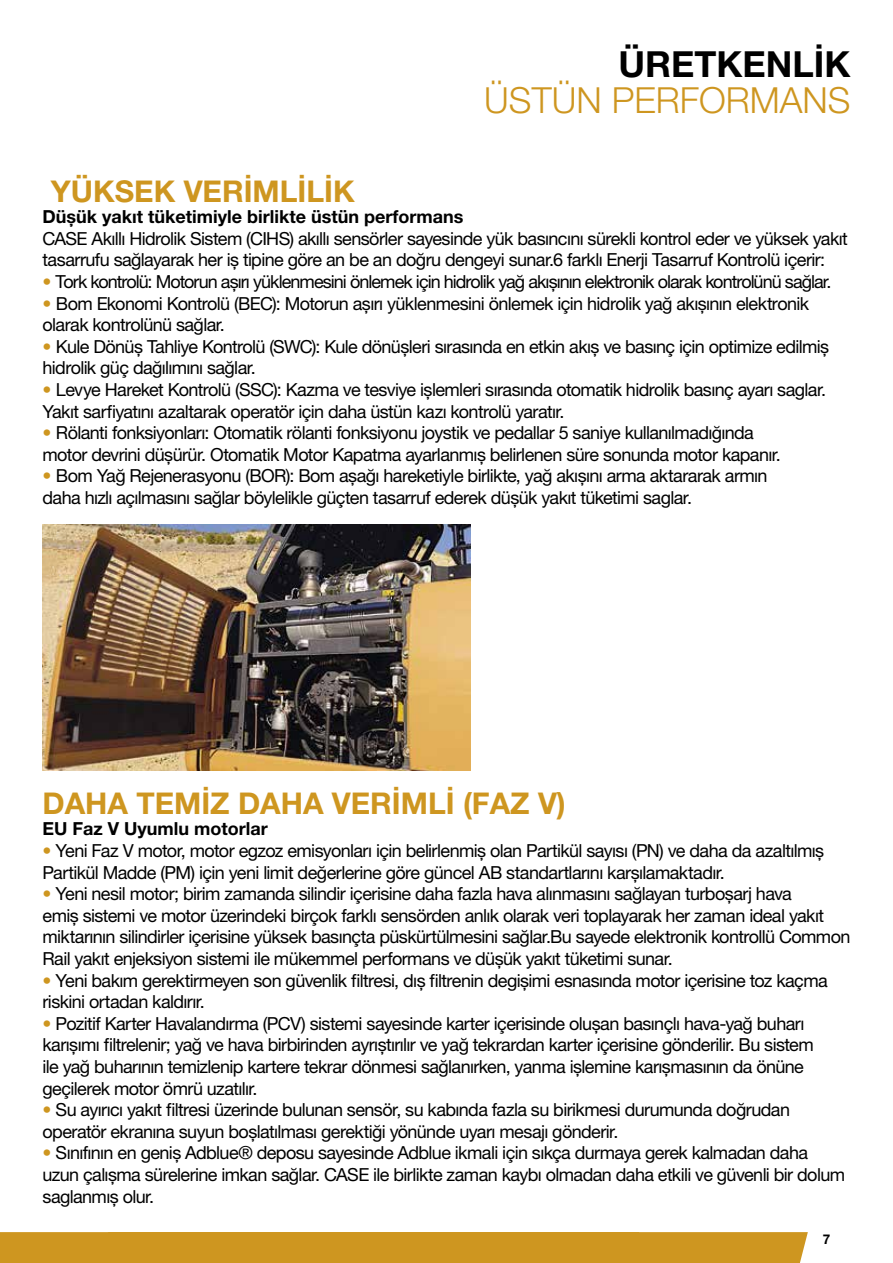
<style>
.page{position:relative;width:893px;height:1263px;background:#fff}
.page>*{position:absolute;margin:0;border:0;box-sizing:border-box;transform-origin:0 0}
.t1{font:300 36px "Helvetica Neue LT Pro";color:#ce9620}
.t2{font:700 36px "Helvetica Neue LT Pro";color:#000}
.t3{font:700 30px "Helvetica Neue LT Pro";color:#ce9620}
.t4{font:18px/21.6px "Helvetica Neue LT Pro";letter-spacing:-.035em;color:#000}
.t5{font:18px "Helvetica Neue LT Pro";letter-spacing:-.055em;color:#000}
.t6{font:700 18px "Helvetica Neue LT Pro";color:#000}
.t7{font:700 13.5px "Helvetica Neue LT Std";color:#000}
.s1{color:#ce9620}
</style>
<div class="page">
<div style="left:0;top:1232px;width:808px;height:31px;background:#ce9620"></div>
<img style="left:43px;top:525px;width:427px;height:246px">
<h1 class="t2" style="left:618px;top:42px;width:233px">ÜRETKENLİK</h1>
<h1 class="t1" style="left:484px;top:78px;width:368px">ÜSTÜN PERFORMANS</h1>
<h2 class="t3" style="left:51px;top:172px;width:305px">YÜKSEK VERİMLİLİK</h2>
<p class="t6" style="left:43px;top:206px;width:422px">Düşük yakıt tüketimiyle birlikte üstün performans</p>
<p class="t4" style="left:43px;top:227px;width:807px">CASE Akıllı Hidrolik Sistem (CIHS) akıllı sensörler sayesinde yük basıncını sürekli kontrol eder ve yüksek yakıt tasarrufu sağlayarak her iş tipine göre an be an doğru dengeyi sunar.6 farklı Enerji Tasarruf Kontrolü içerir:</p>
<p class="t5" style="left:43px;top:271px;width:791px"><span class="s1">•</span> Tork kontrolü: Motorun aşırı yüklenmesini önlemek için hidrolik yağ akışının elektronik olarak kontrolünü sağlar.</p>
<p class="t4" style="left:43px;top:292px;width:768px"><span class="s1">•</span> Bom Ekonomi Kontrolü (BEC): Motorun aşırı yüklenmesini önlemek için hidrolik yağ akışının elektronik olarak kontrolünü sağlar.</p>
<p class="t4" style="left:43px;top:335px;width:788px"><span class="s1">•</span> Kule Dönüş Tahliye Kontrolü (SWC): Kule dönüşleri sırasında en etkin akış ve basınç için optimize edilmiş hidrolik güç dağılımını sağlar.</p>
<p class="t4" style="left:43px;top:379px;width:785px"><span class="s1">•</span> Levye Hareket Kontrolü (SSC): Kazma ve tesviye işlemleri sırasında otomatik hidrolik basınç ayarı saglar.<br>Yakıt sarfiyatını azaltarak operatör için daha üstün kazı kontrolü yaratır.</p>
<p class="t4" style="left:43px;top:422px;width:740px"><span class="s1">•</span> Rölanti fonksiyonları: Otomatik rölanti fonksiyonu joystik ve pedallar 5 saniye kullanılmadığında motor devrini düşürür. Otomatik Motor Kapatma ayarlanmış belirlenen süre sonunda motor kapanır.</p>
<p class="t4" style="left:43px;top:465px;width:727px"><span class="s1">•</span> Bom Yağ Rejenerasyonu (BOR): Bom aşağı hareketiyle birlikte, yağ akışını arma aktararak armın daha hızlı açılmasını sağlar böylelikle güçten tasarruf ederek düşük yakıt tüketimi saglar.</p>
<h2 class="t3" style="left:43px;top:784px;width:525px">DAHA TEMİZ DAHA VERİMLİ (FAZ V)</h2>
<p class="t6" style="left:43px;top:818px;width:227px">EU Faz V Uyumlu motorlar</p>
<p class="t4" style="left:43px;top:839px;width:783px"><span class="s1">•</span> Yeni Faz V motor, motor egzoz emisyonları için belirlenmiş olan Partikül sayısı (PN) ve daha da azaltılmış<br>Partikül Madde (PM) için yeni limit değerlerine göre güncel AB standartlarını karşılamaktadır.</p>
<p class="t4" style="left:43px;top:883px;width:809px"><span class="s1">•</span> Yeni nesil motor; birim zamanda silindir içerisine daha fazla hava alınmasını sağlayan turboşarj hava<br>emiş sistemi ve motor üzerindeki birçok farklı sensörden anlık olarak veri toplayarak her zaman ideal yakıt miktarının silindirler içerisine yüksek basınçta püskürtülmesini sağlar.Bu sayede elektronik kontrollü Common Rail yakıt enjeksiyon sistemi ile mükemmel performans ve düşük yakıt tüketimi sunar.</p>
<p class="t4" style="left:43px;top:969px;width:787px"><span class="s1">•</span> Yeni bakım gerektirmeyen son güvenlik filtresi, dış filtrenin degişimi esnasında motor içerisine toz kaçma riskini ortadan kaldırır.</p>
<p class="t4" style="left:43px;top:1012px;width:773px"><span class="s1">•</span> Pozitif Karter Havalandırma (PCV) sistemi sayesinde karter içerisinde oluşan basınçlı hava-yağ buharı karışımı filtrelenir; yağ ve hava birbirinden ayrıştırılır ve yağ tekrardan karter içerisine gönderilir. Bu sistem ile yağ buharının temizlenip kartere tekrar dönmesi sağlanırken, yanma işlemine karışmasının da önüne geçilerek motor ömrü uzatılır.</p>
<p class="t4" style="left:43px;top:1099px;width:749px"><span class="s1">•</span> Su ayırıcı yakıt filtresi üzerinde bulunan sensör, su kabında fazla su birikmesi durumunda doğrudan operatör ekranına suyun boşlatılması gerektiği yönünde uyarı mesajı gönderir.</p>
<p class="t4" style="left:43px;top:1142px;width:804px"><span class="s1">•</span> Sınıfının en geniş Adblue® deposu sayesinde Adblue ikmali için sıkça durmaya gerek kalmadan daha uzun çalışma sürelerine imkan sağlar. CASE ile birlikte zaman kaybı olmadan daha etkili ve güvenli bir dolum saglanmış olur.</p>
<p class="t7" style="left:823px;top:1230px;width:9px">7</p>
</div>
